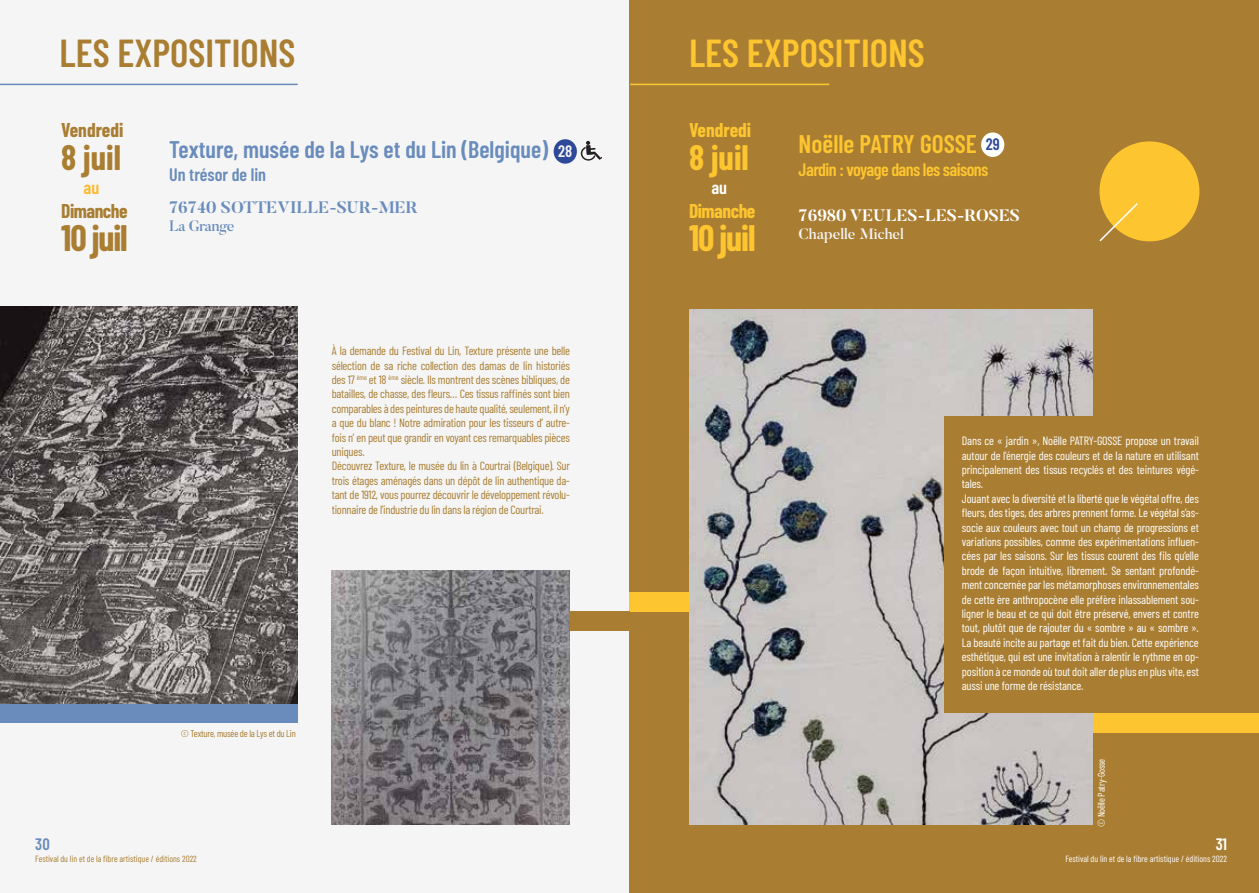
<style>
.page{position:relative;width:1259px;height:893px;background:#fff}
.page>*{position:absolute;margin:0;border:0;box-sizing:border-box;transform-origin:0 0}
.t1{font:600 39px "Barlow Condensed";color:#a97e32}
.t2{font:600 39px "Barlow Condensed";color:#fdc52f}
.t3{font:700 36px "Barlow Condensed";letter-spacing:-.03em;color:#a97e32}
.t4{font:700 36px "Barlow Condensed";letter-spacing:-.03em;color:#fdc52f}
.t5{font:700 34.5px "Barlow Condensed";color:#a97e32}
.t6{font:700 34.5px "Barlow Condensed";color:#fdc52f}
.t7{font:600 25.5px "Barlow Condensed";color:#fdc52f}
.t8{font:600 24px "Barlow Condensed";color:#698cbc}
.t9{font:700 19.5px "Barlow Condensed";color:#a97e32}
.t10{font:700 19.5px "Barlow Condensed";letter-spacing:-.025em;color:#a97e32}
.t11{font:700 19.5px "Barlow Condensed";color:#fdc52f}
.t12{font:700 19.5px "Barlow Condensed";letter-spacing:-.025em;color:#fdc52f}
.t13{font:600 18px "Barlow Condensed";letter-spacing:-.03em;color:#fdc52f}
.t14{font:600 18px "Barlow Condensed";color:#698cbc}
.t15{font:600 18px "Barlow Condensed";color:#fbbb30}
.t16{font:600 18px "Barlow Condensed";color:#fff}
.t17{font:700 16.5px "Butler";color:#698cbc}
.t18{font:700 16.5px "Butler";color:#fff}
.t19{font:600 16.5px "Barlow Condensed";color:#698cbc}
.t20{font:600 16.5px "Barlow Condensed";color:#fff}
.t21{font:600 16.5px "Barlow Condensed";color:#f5f5f5}
.t22{font:600 16.5px "Barlow Condensed";color:#2e4999}
.t23{font:500 15px "Butler";color:#f5f5f5}
.t24{font:500 15px "Butler";letter-spacing:-.03em;color:#698cbc}
.t25{font:12px/14.4px "Barlow Condensed";letter-spacing:-.01em;color:#fff}
.t26{font:12px/14.4px "Barlow Condensed";letter-spacing:-.02em;color:#a97e32}
.t27{font:9.75px "Barlow Condensed";letter-spacing:-.02em;color:#a97e32}
.t28{font:9.75px "Barlow Condensed";letter-spacing:-.02em;color:#fff}
.t29{font:9px "Barlow Condensed";color:#a97e32}
.t30{font:9px "Barlow Condensed";color:#fff}
</style>
<div class="page">
<div style="left:332px;top:343px;width:238px;height:171px;background:#f5f5f5"></div>
<hr style="left:0;top:84px;width:298px;height:1px;background:#698cbc">
<div style="left:0;top:704px;width:298px;height:19px;background:#698cbc"></div>
<img style="left:0;top:306px;width:298px;height:398px">
<img style="left:332px;top:570px;width:238px;height:255px">
<div style="left:629px;top:0;width:630px;height:893px;background:#a97e32"></div>
<div style="left:1099px;top:141px;width:100px;height:100px;background:#fdc52f;border-radius:50%"></div>
<svg style="left:1099px;top:201px;width:39px;height:41px"></svg>
<div style="left:1010px;top:713px;width:249px;height:19px;background:#fdc52f"></div>
<hr style="left:630px;top:84px;width:199px;height:1px;background:#fdc52f">
<img style="left:689px;top:309px;width:403px;height:516px">
<div style="left:944px;top:417px;width:153px;height:296px;background:#a97e32"></div>
<div style="left:629px;top:592px;width:60px;height:19px;background:#fdc52f"></div>
<div style="left:570px;top:611px;width:59px;height:19px;background:#a97e32"></div>
<svg style="left:580px;top:141px;width:21px;height:20px"></svg>
<div style="left:553px;top:139px;width:24px;height:25px;background:#2e4999;border-radius:50%"></div>
<div style="left:981px;top:132px;width:23px;height:25px;background:#fff;border-radius:50%"></div>
<h1 class="t1" style="left:60px;top:25px;width:237px">LES EXPOSITIONS</h1>
<h1 class="t2" style="left:689px;top:25px;width:237px">LES EXPOSITIONS</h1>
<h3 class="t9" style="left:61px;top:116px;width:64px">Vendredi</h3>
<h3 class="t5" style="left:61px;top:133px;width:61px">8 juil</h3>
<h3 class="t10" style="left:61px;top:197px;width:68px">Dimanche</h3>
<h2 class="t3" style="left:61px;top:213px;width:68px">10 juil</h2>
<h3 class="t15" style="left:84px;top:175px;width:17px">au</h3>
<h3 class="t8" style="left:169px;top:133px;width:380px">Texture, musée de la Lys et du Lin (Belgique)</h3>
<h3 class="t14" style="left:169px;top:162px;width:99px">Un trésor de lin</h3>
<h3 class="t17" style="left:169px;top:197px;width:250px">76740 SOTTEVILLE-SUR-MER</h3>
<p class="t24" style="left:169px;top:217px;width:67px">La Grange</p>
<h3 class="t21" style="left:558px;top:139px;width:16px">28</h3>
<p class="t26" style="left:332px;top:343px;width:240px">À la demande du Festival du Lin, Texture présente une belle sélection de sa riche collection des damas de lin historiés des 17 <sup>ème</sup> et 18 <sup>ème</sup> siècle. Ils montrent des scènes bibliques, de batailles, de chasse, des fleurs… Ces tissus raffinés sont bien comparables à des peintures de haute qualité, seulement, il n’y a que du blanc ! Notre admiration pour les tisseurs d’ autre&shy;fois n’ en peut que grandir en voyant ces remarquables pièces uniques.<br>Découvrez Texture, le musée du lin à Courtrai (Belgique). Sur trois étages aménagés dans un dépôt de lin authentique da&shy;tant de 1912, vous pourrez découvrir le développement révolu&shy;tionnaire de l’industrie du lin dans la région de Courtrai.</p>
<h3 class="t19" style="left:35px;top:832px;width:16px">30</h3>
<p class="t27" style="left:181px;top:727px;width:117px">© Texture, musée de la Lys et du Lin</p>
<p class="t29" style="left:35px;top:852px;width:163px">Festival du lin et de la fibre artistique / éditions 2022</p>
<h3 class="t11" style="left:689px;top:116px;width:64px">Vendredi</h3>
<h3 class="t6" style="left:689px;top:133px;width:61px">8 juil</h3>
<h3 class="t12" style="left:689px;top:197px;width:68px">Dimanche</h3>
<h2 class="t4" style="left:689px;top:213px;width:68px">10 juil</h2>
<h3 class="t16" style="left:711px;top:175px;width:17px">au</h3>
<h3 class="t7" style="left:798px;top:126px;width:180px">Noëlle PATRY GOSSE</h3>
<h3 class="t13" style="left:798px;top:157px;width:191px">Jardin : voyage dans les saisons</h3>
<h3 class="t18" style="left:798px;top:205px;width:223px">76980 VEULES-LES-ROSES</h3>
<p class="t23" style="left:798px;top:225px;width:107px">Chapelle Michel</p>
<h3 class="t22" style="left:985px;top:133px;width:15px">29</h3>
<p class="t25" style="left:961px;top:433px;width:239px">Dans ce « jardin », Noëlle PATRY-GOSSE propose un travail autour de l’énergie des couleurs et de la nature en utilisant principalement des tissus recyclés et des teintures végé&shy;tales.<br>Jouant avec la diversité et la liberté que le végétal offre, des fleurs, des tiges, des arbres prennent forme. Le végétal s’as&shy;socie aux couleurs avec tout un champ de progressions et variations possibles, comme des expérimentations influen&shy;cées par les saisons. Sur les tissus courent des fils qu’elle brode de façon intuitive, librement. Se sentant profondé&shy;ment concernée par les métamorphoses environnementales de cette ère anthropocène elle préfère inlassablement sou&shy;ligner le beau et ce qui doit être préservé, envers et contre tout, plutôt que de rajouter du « sombre » au « sombre ».<br>La beauté incite au partage et fait du bien. Cette expérience esthétique, qui est une invitation à ralentir le rythme en op&shy;position à ce monde où tout doit aller de plus en plus vite, est aussi une forme de résistance.</p>
<p class="t28" style="left:1094px;top:827px;width:70px;rotate:-90deg">© Noëlle Patry-Gosse</p>
<h3 class="t20" style="left:1216px;top:832px;width:13px">31</h3>
<p class="t30" style="left:1065px;top:853px;width:163px">Festival du lin et de la fibre artistique / éditions 2022</p>
</div>
